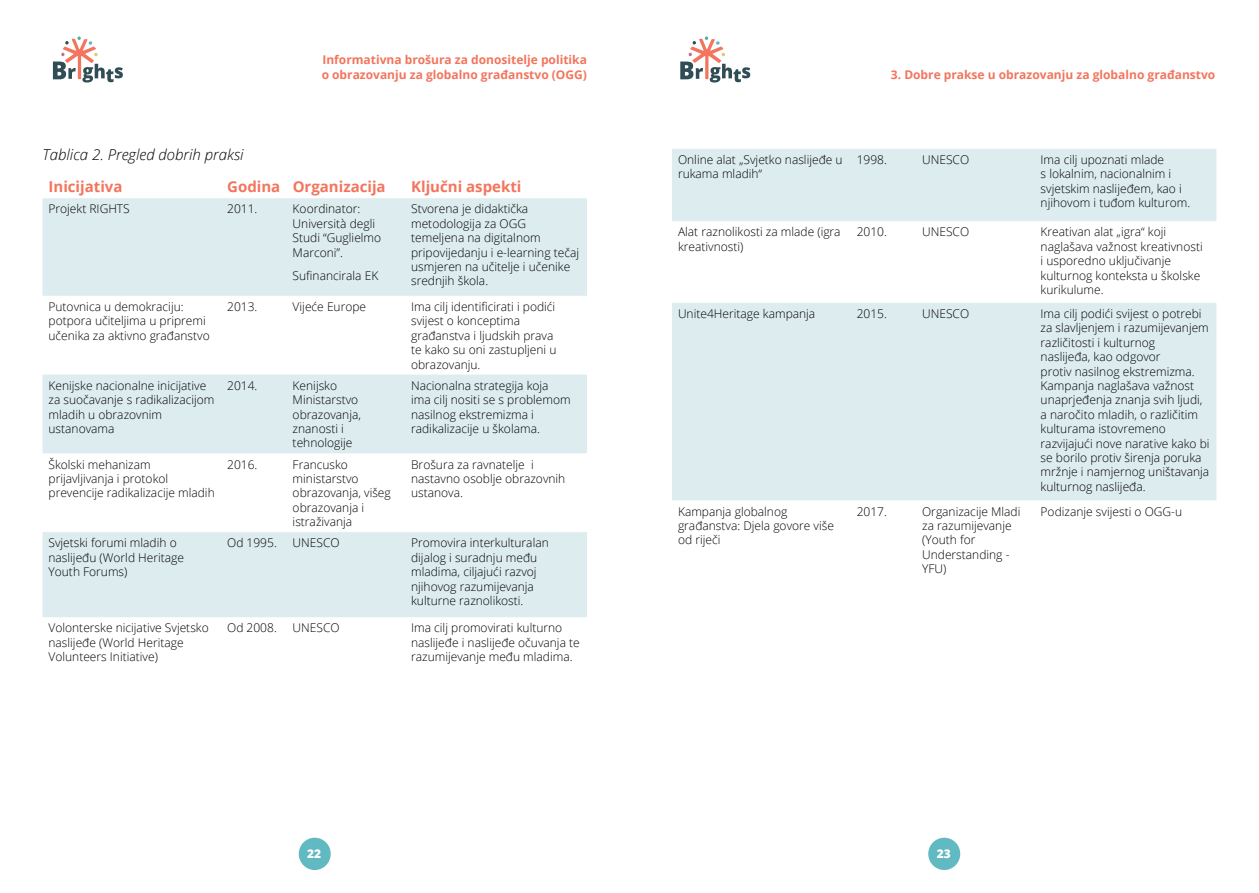
<style>
.page{position:relative;width:1259px;height:893px;background:#fff}
.page>*{position:absolute;margin:0;border:0;box-sizing:border-box;transform-origin:0 0}
.t1{font:700 15px "Open Sans";color:#f3755d}
.t2{font:italic 300 15px "Open Sans";color:#000}
.t3{font:300 12px/14.4px "Open Sans";color:#000}
.t4{font:700 12px/14.4px "Open Sans";color:#f3755d}
.t5{font:800 12px "Open Sans";color:#fff}
</style>
<div class="page">
<svg style="left:53px;top:36px;width:70px;height:47px"></svg>
<svg style="left:680px;top:36px;width:70px;height:47px"></svg>
<div style="left:299px;top:838px;width:32px;height:32px;background:#61b9c1;border-radius:50%"></div>
<div style="left:928px;top:838px;width:32px;height:32px;background:#61b9c1;border-radius:50%"></div>
<svg style="left:43px;top:198px;width:544px;height:419px;fill:#ddecee"></svg>
<svg style="left:672px;top:149px;width:544px;height:351px;fill:#ddecee"></svg>
<p class="t4" style="left:322px;top:52px;width:267px">Informativna brošura za donositelje politika o obrazovanju za globalno građanstvo (OGG)</p>
<p class="t2" style="left:43px;top:145px;width:202px">Tablica 2. Pregled dobrih praksi</p>
<p class="t1" style="left:49px;top:176px;width:75px">Inicijativa</p>
<p class="t1" style="left:227px;top:176px;width:160px">Godina Organizacija</p>
<p class="t1" style="left:411px;top:176px;width:112px">Ključni aspekti</p>
<p class="t3" style="left:49px;top:202px;width:83px">Projekt RIGHTS</p>
<p class="t3" style="left:227px;top:202px;width:32px">2011.</p>
<p class="t3" style="left:293px;top:202px;width:90px">Koordinator:<br>Università degli<br>Studi “Guglielmo<br>Marconi”.</p>
<p class="t3" style="left:293px;top:268px;width:87px">Sufinancirala EK</p>
<p class="t3" style="left:411px;top:202px;width:169px">Stvorena je didaktička metodologija za OGG temeljena na digitalnom pripovijedanju i e-learning tečaj usmjeren na učitelje i učenike srednjih škola.</p>
<p class="t3" style="left:49px;top:299px;width:163px">Putovnica u demokraciju: potpora učiteljima u pripremi učenika za aktivno građanstvo</p>
<p class="t3" style="left:227px;top:299px;width:32px">2013.</p>
<p class="t3" style="left:293px;top:299px;width:75px">Vijeće Europe</p>
<p class="t3" style="left:411px;top:299px;width:147px">Ima cilj identificirati i podići svijest o konceptima građanstva i ljudskih prava te kako su oni zastupljeni u obrazovanju.</p>
<p class="t3" style="left:49px;top:378px;width:167px">Kenijske nacionalne inicijative za suočavanje s radikalizacijom mladih u obrazovnim ustanovama</p>
<p class="t3" style="left:227px;top:378px;width:32px">2014.</p>
<p class="t3" style="left:293px;top:378px;width:70px">Kenijsko<br>Ministarstvo obrazovanja, znanosti i tehnologije</p>
<p class="t3" style="left:411px;top:378px;width:161px">Nacionalna strategija koja ima cilj nositi se s problemom nasilnog ekstremizma i radikalizacije u školama.</p>
<p class="t3" style="left:49px;top:457px;width:168px">Školski mehanizam prijavljivanja i protokol prevencije radikalizacije mladih</p>
<p class="t3" style="left:227px;top:457px;width:32px">2016.</p>
<p class="t3" style="left:293px;top:457px;width:100px">Francusko ministarstvo obrazovanja, višeg obrazovanja i istraživanja</p>
<p class="t3" style="left:411px;top:457px;width:156px">Brošura za ravnatelje i nastavno osoblje obrazovnih ustanova.</p>
<p class="t3" style="left:49px;top:535px;width:137px">Svjetski forumi mladih o naslijeđu (World Heritage<br>Youth Forums)</p>
<p class="t3" style="left:227px;top:535px;width:51px">Od 1995.</p>
<p class="t3" style="left:293px;top:535px;width:49px">UNESCO</p>
<p class="t3" style="left:411px;top:535px;width:139px">Promovira interkulturalan dijalog i suradnju među mladima, ciljajući razvoj njihovog razumijevanja kulturne raznolikosti.</p>
<p class="t3" style="left:49px;top:620px;width:162px">Volonterske nicijative Svjetsko naslijeđe (World Heritage<br>Volunteers Initiative)</p>
<p class="t3" style="left:227px;top:620px;width:51px">Od 2008.</p>
<p class="t3" style="left:293px;top:620px;width:49px">UNESCO</p>
<p class="t3" style="left:411px;top:620px;width:170px">Ima cilj promovirati kulturno naslijeđe i naslijeđe očuvanja te razumijevanje među mladima.</p>
<p class="t4" style="left:891px;top:67px;width:326px">3. Dobre prakse u obrazovanju za globalno građanstvo</p>
<p class="t3" style="left:678px;top:152px;width:166px">Online alat „Svjetko naslijeđe u rukama mladih“</p>
<p class="t3" style="left:856px;top:152px;width:32px">1998.</p>
<p class="t3" style="left:922px;top:152px;width:49px">UNESCO</p>
<p class="t3" style="left:1040px;top:152px;width:151px">Ima cilj upoznati mlade<br>s lokalnim, nacionalnim i svjetskim naslijeđem, kao i njihovom i tuđom kulturom.</p>
<p class="t3" style="left:678px;top:224px;width:164px">Alat raznolikosti za mlade (igra kreativnosti)</p>
<p class="t3" style="left:856px;top:224px;width:32px">2010.</p>
<p class="t3" style="left:922px;top:224px;width:49px">UNESCO</p>
<p class="t3" style="left:1040px;top:224px;width:164px">Kreativan alat „igra“ koji naglašava važnost kreativnosti i usporedno uključivanje kulturnog konteksta u školske kurikulume.</p>
<p class="t3" style="left:678px;top:306px;width:139px">Unite4Heritage kampanja</p>
<p class="t3" style="left:856px;top:306px;width:32px">2015.</p>
<p class="t3" style="left:922px;top:306px;width:49px">UNESCO</p>
<p class="t3" style="left:1040px;top:306px;width:170px">Ima cilj podići svijest o potrebi za slavljenjem i razumijevanjem različitosti i kulturnog<br>naslijeđa, kao odgovor<br>protiv nasilnog ekstremizma.<br>Kampanja naglašava važnost unaprjeđenja znanja svih ljudi, a naročito mladih, o različitim kulturama istovremeno razvijajući nove narative kako bi se borilo protiv širenja poruka mržnje i namjernog uništavanja kulturnog naslijeđa.</p>
<p class="t3" style="left:678px;top:504px;width:157px">Kampanja globalnog građanstva: Djela govore više od riječi</p>
<p class="t3" style="left:856px;top:504px;width:32px">2017.</p>
<p class="t3" style="left:922px;top:504px;width:100px">Organizacije Mladi za razumijevanje (Youth for<br>Understanding -<br>YFU)</p>
<p class="t3" style="left:1040px;top:504px;width:143px">Podizanje svijesti o OGG-u</p>
<p class="t5" style="left:307px;top:845px;width:16px">22</p>
<p class="t5" style="left:936px;top:845px;width:16px">23</p>
</div>
